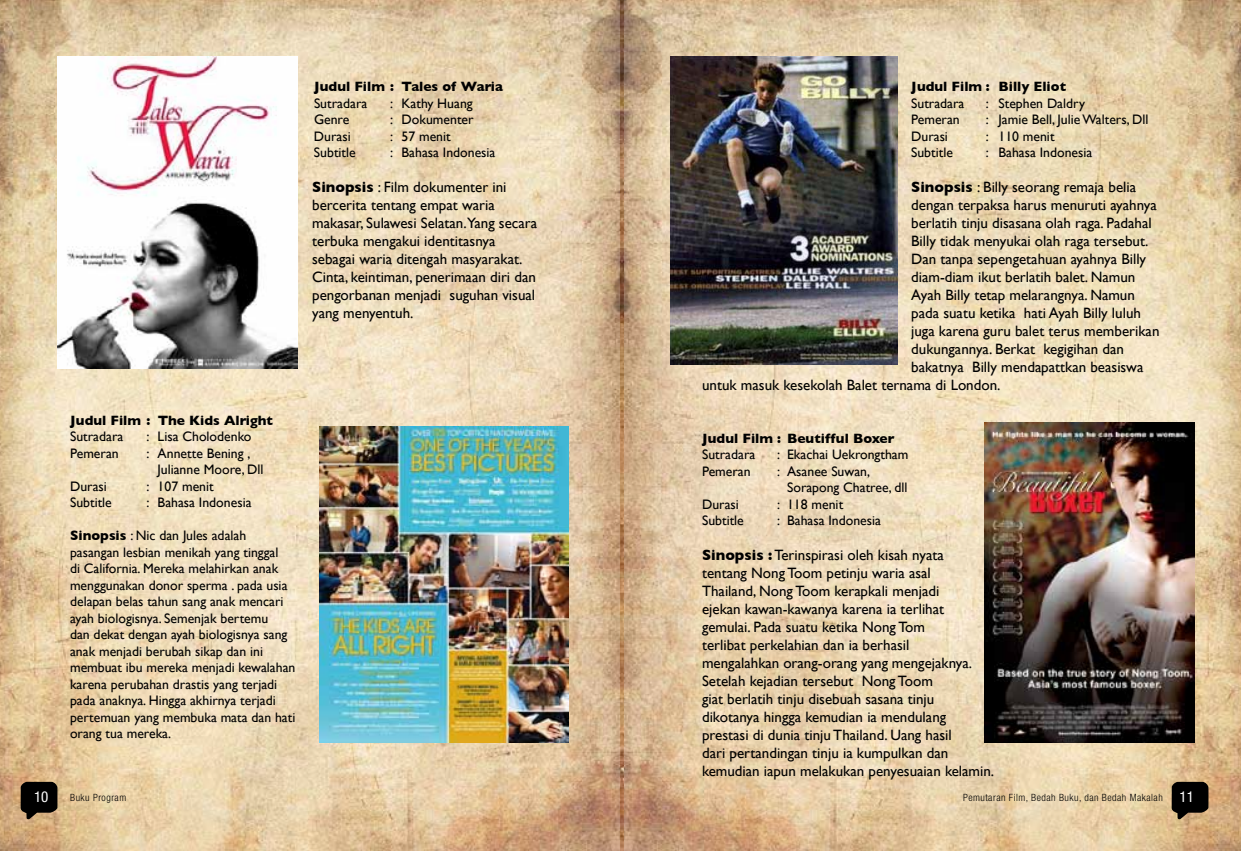
<style>
.page{position:relative;width:1241px;height:851px;background:#fff}
.page>*{position:absolute;margin:0;border:0;box-sizing:border-box;transform-origin:0 0}
.t1{font:15px/18px "Gill Sans";color:#000}
.t2{font:condensed 15px "Helvetica Neue LT Std";color:#fff}
.t3{font:13.75px/16.5px "Gill Sans";color:#000}
.t4{font:700 13.75px "Gill Sans";color:#000}
.t5{font:300 condensed 10px "Helvetica Neue LT Std";letter-spacing:.05em;color:#000}
.s1{font-weight:700}
.s2{font-weight:400;font-size:15px;color:#fff}
</style>
<div class="page">
<img style="left:623px;top:0;width:617px;height:850px">
<svg style="left:1171px;top:781px;width:37px;height:38px"></svg>
<img style="left:0;top:0;width:623px;height:850px">
<svg style="left:21px;top:781px;width:36px;height:38px"></svg>
<img style="left:57px;top:56px;width:241px;height:312px">
<img style="left:319px;top:426px;width:249px;height:316px">
<img style="left:670px;top:56px;width:226px;height:309px">
<img style="left:984px;top:422px;width:209px;height:320px">
<p class="t4" style="left:314px;top:79px;width:190px">Judul Film : Tales of Waria</p>
<p class="t3" style="left:314px;top:95px;width:55px">Sutradara</p>
<p class="t3" style="left:390px;top:95px;width:84px">: Kathy Huang</p>
<p class="t3" style="left:314px;top:111px;width:37px">Genre</p>
<p class="t3" style="left:390px;top:111px;width:85px">: Dokumenter</p>
<p class="t3" style="left:314px;top:128px;width:38px">Durasi</p>
<p class="t3" style="left:390px;top:128px;width:62px">: 57 menit</p>
<p class="t3" style="left:314px;top:144px;width:43px">Subtitle</p>
<p class="t3" style="left:390px;top:144px;width:107px">: Bahasa Indonesia</p>
<p class="t1" style="left:312px;top:178px;width:226px"><span class="s1">Sinopsis</span> : Film dokumenter ini bercerita tentang empat waria makasar, Sulawesi Selatan.Yang secara terbuka mengakui identitasnya sebagai waria ditengah masyarakat.<br>Cinta, keintiman, penerimaan diri dan pengorbanan menjadi suguhan visual yang menyentuh.</p>
<p class="t4" style="left:70px;top:412px;width:204px">Judul Film : The Kids Alright</p>
<p class="t3" style="left:70px;top:428px;width:55px">Sutradara</p>
<p class="t3" style="left:146px;top:428px;width:107px">: Lisa Cholodenko</p>
<p class="t3" style="left:70px;top:444px;width:50px">Pemeran</p>
<p class="t3" style="left:158px;top:444px;width:107px;text-indent:-11px">: Annette Bening ,<br>Julianne Moore, Dll</p>
<p class="t3" style="left:70px;top:477px;width:38px">Durasi</p>
<p class="t3" style="left:146px;top:477px;width:69px">: 107 menit</p>
<p class="t3" style="left:70px;top:494px;width:43px">Subtitle</p>
<p class="t3" style="left:146px;top:494px;width:107px">: Bahasa Indonesia</p>
<p class="t3" style="left:70px;top:527px;width:227px"><span class="s1">Sinopsis</span> : Nic dan Jules adalah pasangan lesbian menikah yang tinggal<br>di California. Mereka melahirkan anak menggunakan donor sperma . pada usia delapan belas tahun sang anak mencari ayah biologisnya. Semenjak bertemu<br>dan dekat dengan ayah biologisnya sang anak menjadi berubah sikap dan ini membuat ibu mereka menjadi kewalahan karena perubahan drastis yang terjadi pada anaknya. Hingga akhirnya terjadi pertemuan yang membuka mata dan hati orang tua mereka.</p>
<p class="t4" style="left:911px;top:79px;width:156px">Judul Film : Billy Eliot</p>
<p class="t3" style="left:911px;top:95px;width:55px">Sutradara</p>
<p class="t3" style="left:985px;top:95px;width:101px">: Stephen Daldry</p>
<p class="t3" style="left:911px;top:111px;width:50px">Pemeran</p>
<p class="t3" style="left:985px;top:111px;width:164px">: Jamie Bell, Julie Walters, Dll</p>
<p class="t3" style="left:911px;top:128px;width:38px">Durasi</p>
<p class="t3" style="left:985px;top:128px;width:70px">: 110 menit</p>
<p class="t3" style="left:911px;top:144px;width:43px">Subtitle</p>
<p class="t3" style="left:985px;top:144px;width:108px">: Bahasa Indonesia</p>
<p class="t1" style="left:911px;top:178px;width:226px"><span class="s1">Sinopsis</span> : Billy seorang remaja belia</p>
<p class="t1" style="left:911px;top:196px;width:247px">dengan terpaksa harus menuruti ayahnya</p>
<p class="t1" style="left:911px;top:214px;width:242px">berlatih tinju disasana olah raga. Padahal</p>
<p class="t1" style="left:911px;top:232px;width:238px">Billy tidak menyukai olah raga tersebut.</p>
<p class="t1" style="left:911px;top:250px;width:236px">Dan tanpa sepengetahuan ayahnya Billy</p>
<p class="t1" style="left:911px;top:268px;width:226px">diam-diam ikut berlatih balet. Namun</p>
<p class="t1" style="left:911px;top:286px;width:225px">Ayah Billy tetap melarangnya. Namun</p>
<p class="t1" style="left:911px;top:304px;width:231px">pada suatu ketika hati Ayah Billy luluh</p>
<p class="t1" style="left:911px;top:322px;width:250px">juga karena guru balet terus memberikan</p>
<p class="t1" style="left:911px;top:340px;width:214px">dukungannya. Berkat kegigihan dan</p>
<p class="t1" style="left:911px;top:358px;width:234px">bakatnya Billy mendapattkan beasiswa</p>
<p class="t1" style="left:702px;top:376px;width:300px">untuk masuk kesekolah Balet ternama di London.</p>
<p class="t4" style="left:702px;top:430px;width:194px">Judul Film : Beutifful Boxer</p>
<p class="t3" style="left:702px;top:446px;width:55px">Sutradara</p>
<p class="t3" style="left:777px;top:446px;width:133px">: Ekachai Uekrongtham</p>
<p class="t3" style="left:702px;top:462px;width:50px">Pemeran</p>
<p class="t3" style="left:787px;top:462px;width:122px;text-indent:-10px">: Asanee Suwan,<br>Sorapong Chatree, dll</p>
<p class="t3" style="left:702px;top:495px;width:38px">Durasi</p>
<p class="t3" style="left:777px;top:495px;width:68px">: 118 menit</p>
<p class="t3" style="left:702px;top:512px;width:43px">Subtitle</p>
<p class="t3" style="left:777px;top:512px;width:105px">: Bahasa Indonesia</p>
<p class="t1" style="left:702px;top:545px;width:294px"><span class="s1">Sinopsis :</span> Terinspirasi oleh kisah nyata<br>tentang Nong Toom petinju waria asal<br>Thailand, Nong Toom kerapkali menjadi<br>ejekan kawan-kawanya karena ia terlihat gemulai. Pada suatu ketika Nong Tom<br>terlibat perkelahian dan ia berhasil<br>mengalahkan orang-orang yang mengejaknya.<br>Setelah kejadian tersebut Nong Toom<br>giat berlatih tinju disebuah sasana tinju dikotanya hingga kemudian ia mendulang prestasi di dunia tinju Thailand. Uang hasil<br>dari pertandingan tinju ia kumpulkan dan kemudian iapun melakukan penyesuaian kelamin.</p>
<p class="t2" style="left:34px;top:788px;width:16px">10</p>
<p class="t5" style="left:70px;top:792px;width:58px">Buku Program</p>
<p class="t5" style="left:962px;top:792px;width:232px">Pemutaran Film, Bedah Buku, dan Bedah Makalah <span class="s2">11</span></p>
</div>
